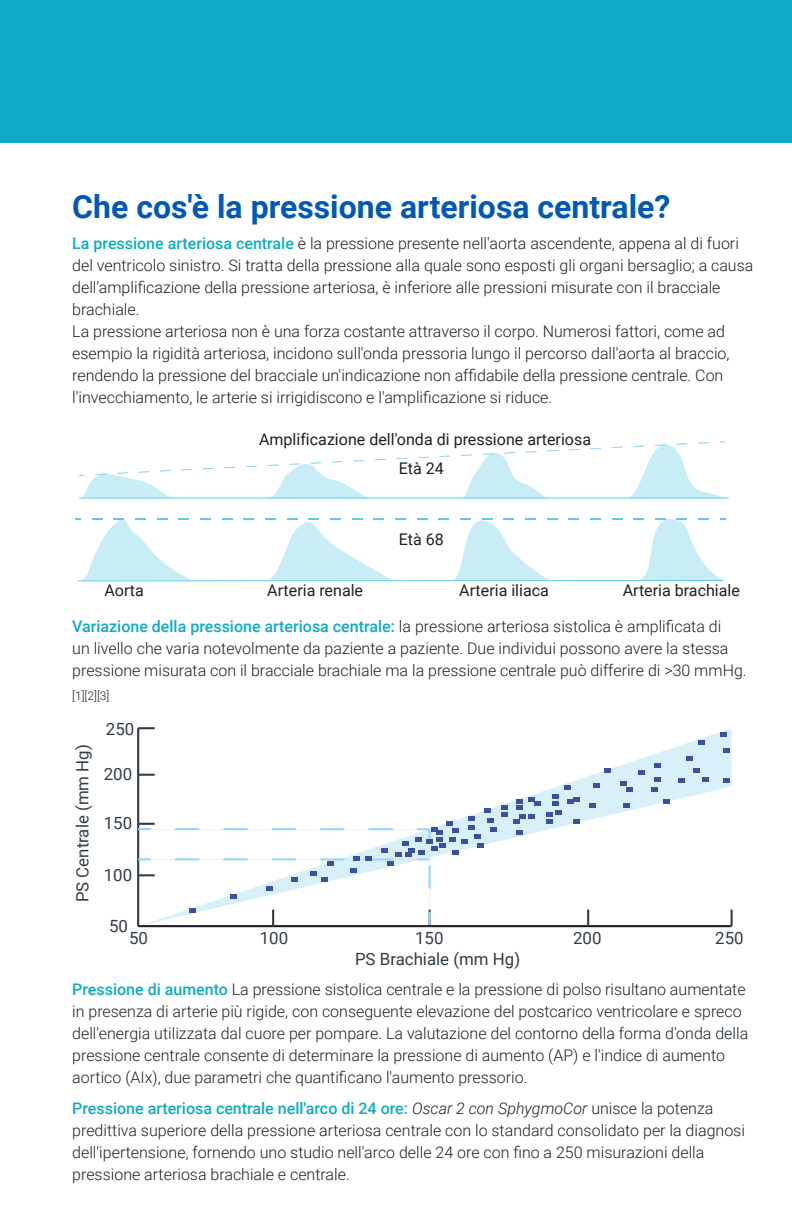
<style>
.page{position:relative;width:792px;height:1224px;background:#fff}
.page>*{position:absolute;margin:0;border:0;box-sizing:border-box;transform-origin:0 0}
.Page_Heading{font:700 32px "Roboto";color:#0058b8}
.t1{font:16.8px "Roboto";color:#323c46}
.t2{font:300 16px/22px "Roboto";color:#231f20}
.t3{font:300 16px/22px "Roboto";color:#1b242b}
.t4{font:16px "Roboto";color:#231f20}
.t5{font:300 12px "Roboto";color:#231f20}
.s1{font-weight:500;color:#0fabc6}
.s2{color:#231f20}
.s3{font-style:italic}
</style>
<div class="page">
<div style="left:0;top:0;width:792px;height:142px;background:#0fabc6"></div>
<hr style="left:79px;top:498px;width:650px;height:1px;background:#61cce9">
<svg style="left:460px;top:450px;width:98px;height:48px"></svg>
<svg style="left:612px;top:441px;width:113px;height:58px"></svg>
<svg style="left:267px;top:460px;width:102px;height:39px"></svg>
<svg style="left:79px;top:470px;width:96px;height:28px"></svg>
<svg style="left:76px;top:518px;width:649px;height:64px"></svg>
<hr style="left:137px;top:728px;width:2px;height:198px;background:#323c46">
<hr style="left:138px;top:925px;width:594px;height:2px;background:#231f20">
<svg style="left:138px;top:727px;width:17px;height:1px"></svg>
<svg style="left:732px;top:910px;width:1px;height:16px"></svg>
<svg style="left:139px;top:728px;width:593px;height:198px"></svg>
<svg style="left:687px;top:756px;width:6px;height:5px"></svg>
<svg style="left:638px;top:770px;width:7px;height:5px"></svg>
<svg style="left:593px;top:783px;width:6px;height:5px"></svg>
<svg style="left:651px;top:788px;width:6px;height:4px"></svg>
<svg style="left:654px;top:764px;width:6px;height:4px"></svg>
<svg style="left:693px;top:768px;width:15px;height:14px"></svg>
<svg style="left:654px;top:777px;width:6px;height:5px"></svg>
<svg style="left:623px;top:803px;width:7px;height:5px"></svg>
<svg style="left:720px;top:732px;width:7px;height:5px"></svg>
<svg style="left:605px;top:768px;width:6px;height:5px"></svg>
<svg style="left:620px;top:781px;width:13px;height:11px"></svg>
<svg style="left:590px;top:803px;width:6px;height:5px"></svg>
<svg style="left:189px;top:909px;width:6px;height:4px"></svg>
<svg style="left:138px;top:785px;width:442px;height:113px"></svg>
<svg style="left:699px;top:740px;width:6px;height:5px"></svg>
<svg style="left:678px;top:779px;width:6px;height:4px"></svg>
<svg style="left:663px;top:799px;width:6px;height:4px"></svg>
<svg style="left:724px;top:779px;width:6px;height:4px"></svg>
<svg style="left:724px;top:749px;width:6px;height:4px"></svg>
<p class="Page_Heading" style="left:72px;top:185px;width:600px">Che cos'è la pressione arteriosa centrale?</p>
<p class="t2" style="left:72px;top:232px;width:683px"><span class="s1">La pressione arteriosa centrale</span> è la pressione presente nell'aorta ascendente, appena al di fuori del ventricolo sinistro. Si tratta della pressione alla quale sono esposti gli organi bersaglio; a causa dell'amplificazione della pressione arteriosa, è inferiore alle pressioni misurate con il bracciale brachiale.</p>
<p class="t2" style="left:72px;top:320px;width:659px">La pressione arteriosa non è una forza costante attraverso il corpo. Numerosi fattori, come ad esempio la rigidità arteriosa, incidono sull'onda pressoria lungo il percorso dall'aorta al braccio, rendendo la pressione del bracciale un'indicazione non affidabile della pressione centrale. Con l'invecchiamento, le arterie si irrigidiscono e l'amplificazione si riduce.</p>
<p class="t4" style="left:259px;top:428px;width:334px">Amplificazione dell'onda di pressione arteriosa</p>
<p class="t4" style="left:399px;top:458px;width:47px">Età 24</p>
<p class="t4" style="left:399px;top:528px;width:47px">Età 68</p>
<p class="t4" style="left:105px;top:579px;width:41px">Aorta</p>
<p class="t4" style="left:267px;top:579px;width:97px">Arteria renale</p>
<p class="t4" style="left:459px;top:579px;width:91px">Arteria iliaca</p>
<p class="t4" style="left:623px;top:579px;width:119px">Arteria brachiale</p>
<p class="t2" style="left:72px;top:615px;width:676px"><span class="s1">Variazione della pressione arteriosa centrale:</span> la pressione arteriosa sistolica è amplificata di<br>un livello che varia notevolmente da paziente a paziente. Due individui possono avere la stessa pressione misurata con il bracciale brachiale ma la pressione centrale può differire di &gt;30 mmHg.</p>
<p class="t5" style="left:72px;top:688px;width:39px">[1][2][3]</p>
<p class="t1" style="left:71px;top:902px;width:160px;rotate:-90deg">PS Centrale (mm Hg)</p>
<p class="t1" style="left:106px;top:718px;width:30px">250</p>
<p class="t1" style="left:104px;top:763px;width:30px">200</p>
<p class="t1" style="left:104px;top:812px;width:30px">150</p>
<p class="t1" style="left:104px;top:863px;width:30px">100</p>
<p class="t1" style="left:109px;top:914px;width:20px">50</p>
<p class="t1" style="left:129px;top:927px;width:20px">50</p>
<p class="t1" style="left:260px;top:927px;width:30px">100</p>
<p class="t1" style="left:573px;top:927px;width:30px">200</p>
<p class="t1" style="left:715px;top:927px;width:30px">250</p>
<p class="t1" style="left:415px;top:927px;width:30px">150</p>
<p class="t1" style="left:355px;top:947px;width:167px">PS Brachiale (mm Hg)</p>
<p class="t3" style="left:72px;top:978px;width:678px"><span class="s1">Pressione di aumento</span> <span class="s2">La pressione sistolica centrale e la pressione di polso risultano aumentate in</span> presenza di arterie più rigide, con conseguente elevazione del postcarico ventricolare e spreco dell'energia utilizzata dal cuore per pompare. La valutazione del contorno della forma d'onda della pressione centrale consente di determinare la pressione di aumento (AP) e l'indice di aumento aortico (AIx), due parametri che quantificano l'aumento pressorio.</p>
<p class="t2" style="left:72px;top:1097px;width:674px"><span class="s1">Pressione arteriosa centrale nell'arco di 24 ore:</span> <span class="s3">Oscar 2 con SphygmoCor</span> unisce la potenza predittiva superiore della pressione arteriosa centrale con lo standard consolidato per la diagnosi dell'ipertensione, fornendo uno studio nell'arco delle 24 ore con fino a 250 misurazioni della pressione arteriosa brachiale e centrale.</p>
</div>
